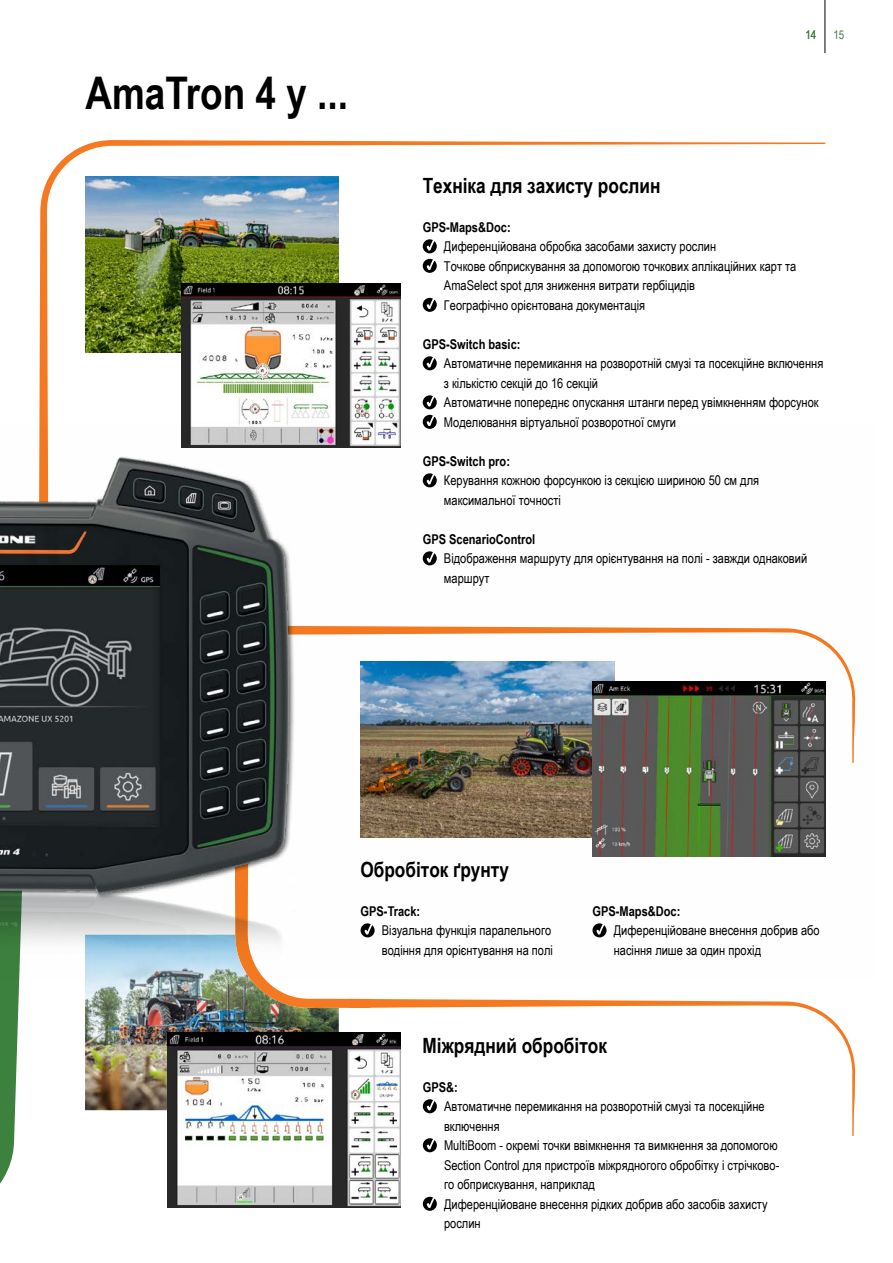
<style>
.page{position:relative;width:893px;height:1263px;background:#fff}
.page>*{position:absolute;margin:0;border:0;box-sizing:border-box;transform-origin:0 0}
.t1{font:700 45px "Arial Narrow";color:#000}
.t2{font:700 21px "Arial Narrow";color:#000}
.t3{font:13.5px/19.5px "Arial Narrow";color:#000}
.t4{font:700 13.5px "Arial Narrow";color:#000}
.t5{font:12px "Arial Narrow";color:#3d813f}
</style>
<div class="page">
<svg style="left:39px;top:140px;width:786px;height:285px"></svg>
<img style="left:85px;top:979px;width:254px;height:131px">
<svg style="left:375px;top:999px;width:481px;height:137px"></svg>
<svg style="left:0;top:979px;width:20px;height:205px"></svg>
<img style="left:0;top:425px;width:856px;height:554px">
<img style="left:85px;top:177px;width:254px;height:175px">
<img style="left:182px;top:283px;width:218px;height:164px">
<img style="left:360px;top:662px;width:254px;height:175px">
<img style="left:593px;top:681px;width:232px;height:176px">
<img style="left:168px;top:1032px;width:232px;height:176px">
<svg style="left:423px;top:239px;width:14px;height:14px"></svg>
<svg style="left:423px;top:259px;width:14px;height:14px"></svg>
<svg style="left:423px;top:298px;width:14px;height:14px"></svg>
<svg style="left:423px;top:356px;width:14px;height:14px"></svg>
<svg style="left:423px;top:395px;width:14px;height:14px"></svg>
<svg style="left:423px;top:415px;width:14px;height:14px"></svg>
<svg style="left:423px;top:473px;width:14px;height:14px"></svg>
<svg style="left:423px;top:551px;width:14px;height:14px"></svg>
<svg style="left:235px;top:853px;width:140px;height:155px"></svg>
<svg style="left:423px;top:1099px;width:14px;height:14px"></svg>
<svg style="left:423px;top:1138px;width:14px;height:14px"></svg>
<svg style="left:423px;top:1197px;width:14px;height:14px"></svg>
<svg style="left:592px;top:923px;width:14px;height:14px"></svg>
<hr style="left:825px;top:0;width:1px;height:53px;background:#000">
<h1 class="t1" style="left:85px;top:59px;width:264px">AmaTron 4 у ...</h1>
<h2 class="t2" style="left:423px;top:169px;width:239px">Техніка для захисту рослин</h2>
<p class="t5" style="left:805px;top:25px;width:12px">14</p>
<p class="t5" style="left:833px;top:25px;width:12px">15</p>
<p class="t4" style="left:423px;top:217px;width:89px">GPS-Maps&amp;Doc:</p>
<p class="t3" style="left:444px;top:236px;width:354px">Диференційована обробка засобами захисту рослин<br>Точкове обприскування за допомогою точкових аплікаційних карт та AmaSelect spot для зниження витрати гербіцидів<br>Географічно орієнтована документація</p>
<p class="t4" style="left:423px;top:334px;width:99px">GPS-Switch basic:</p>
<p class="t3" style="left:444px;top:353px;width:381px">Автоматичне перемикання на розворотній смузі та посекційне включення з кількістю секцій до 16 секцій<br>Автоматичне попереднє опускання штанги перед увімкненням форсунок Моделювання віртуальної розворотної смуги</p>
<p class="t4" style="left:423px;top:451px;width:89px">GPS-Switch pro:</p>
<p class="t3" style="left:444px;top:470px;width:317px">Керування кожною форсункою із секцією шириною 50 см для максимальної точності</p>
<p class="t4" style="left:423px;top:529px;width:114px">GPS ScenarioControl</p>
<p class="t3" style="left:444px;top:548px;width:365px">Відображення маршруту для орієнтування на полі - завжди однаковий маршрут</p>
<h2 class="t2" style="left:360px;top:853px;width:150px">Обробіток ґрунту</h2>
<p class="t4" style="left:361px;top:901px;width:61px">GPS-Track:</p>
<p class="t3" style="left:382px;top:920px;width:173px">Візуальна функція паралельного водіння для орієнтування на полі</p>
<p class="t4" style="left:592px;top:901px;width:89px">GPS-Maps&amp;Doc:</p>
<p class="t3" style="left:614px;top:920px;width:207px">Диференційоване внесення добрив або насіння лише за один прохід</p>
<h2 class="t2" style="left:423px;top:1029px;width:186px">Міжрядний обробіток</h2>
<p class="t4" style="left:423px;top:1076px;width:37px">GPS&amp;:</p>
<p class="t3" style="left:444px;top:1096px;width:337px">Автоматичне перемикання на розворотній смузі та посекційне включення<br>MultiBoom - окремі точки ввімкнення та вимкнення за допомогою Section Control для пристроїв міжрядногого обробітку і стрічково&shy;го обприскування, наприклад<br>Диференційоване внесення рідких добрив або засобів захисту рослин</p>
</div>
